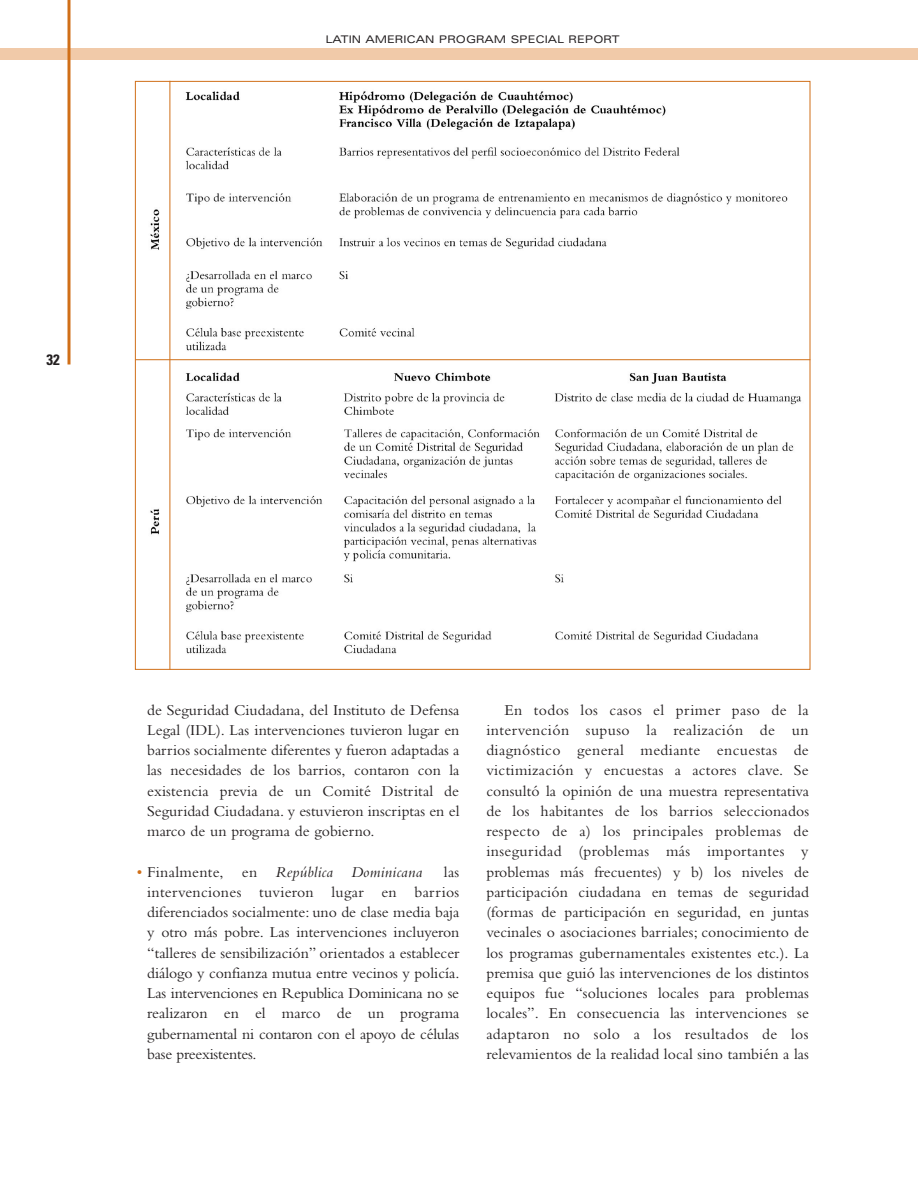
<style>
.page{position:relative;width:918px;height:1188px;background:#fff}
.page>*{position:absolute;margin:0;border:0;box-sizing:border-box;transform-origin:0 0}
.t1{font:15.75px/20.2px "Bembo";color:#231f20;text-align:justify}
.t2{font:italic 15.75px "Bembo";letter-spacing:.02em;color:#231f20}
.t3{font:700 condensed 15px "Univers";color:#231f20}
.t4{font:expanded 10.5px "Univers";color:#231f20}
.s1{font-style:normal;color:#d06f18}
.s2{font-style:normal}
</style>
<div class="page">
<div style="left:0;top:48px;width:918px;height:12px;background:#f1caa9"></div>
<hr style="left:68px;top:0;width:3px;height:364px;background:#d06f18">
<img style="left:137px;top:83px;width:670px;height:585px">
<hr style="left:170px;top:81px;width:1px;height:589px;background:#d06f18">
<hr style="left:135px;top:359px;width:675px;height:1px;background:#d06f18">
<p class="t3" style="left:47px;top:354px;width:15px">32</p>
<p class="t4" style="left:325px;top:35px;width:296px">LATIN AMERICAN PROGRAM SPECIAL REPORT</p>
<p class="t1" style="left:147px;top:701px;width:314px">de Seguridad Ciudadana, del Instituto de Defensa Legal (IDL). Las intervenciones tuvieron lugar en barrios socialmente diferentes y fueron adaptadas a las necesidades de los barrios, contaron con la existencia previa de un Comité Distrital de Seguridad Ciudadana. y estuvieron inscriptas en el marco de un programa de gobierno.</p>
<p class="t2" style="left:137px;top:866px;width:287px"><span class="s1">•</span> <span class="s2">Finalmente, en</span> República Dominicana</p>
<p class="t1" style="left:147px;top:863px;width:314px;text-indent:297px">las intervenciones tuvieron lugar en barrios diferenciados socialmente: uno de clase media baja y otro más pobre. Las intervenciones incluyeron “talleres de sensibilización” orientados a establecer diálogo y confianza mutua entre vecinos y policía.<br>Las intervenciones en Republica Dominicana no se realizaron en el marco de un programa gubernamental ni contaron con el apoyo de células base preexistentes.</p>
<p class="t1" style="left:486px;top:701px;width:324px;text-indent:18px">En todos los casos el primer paso de la intervención supuso la realización de un diagnóstico general mediante encuestas de victimización y encuestas a actores clave. Se consultó la opinión de una muestra representativa de los habitantes de los barrios seleccionados respecto de a) los principales problemas de inseguridad (problemas más importantes y problemas más frecuentes) y b) los niveles de participación ciudadana en temas de seguridad (formas de participación en seguridad, en juntas vecinales o asociaciones barriales; conocimiento de los programas gubernamentales existentes etc.). La premisa que guió las intervenciones de los distintos equipos fue “soluciones locales para problemas locales”. En consecuencia las intervenciones se adaptaron no solo a los resultados de los relevamientos de la realidad local sino también a las</p>
</div>
